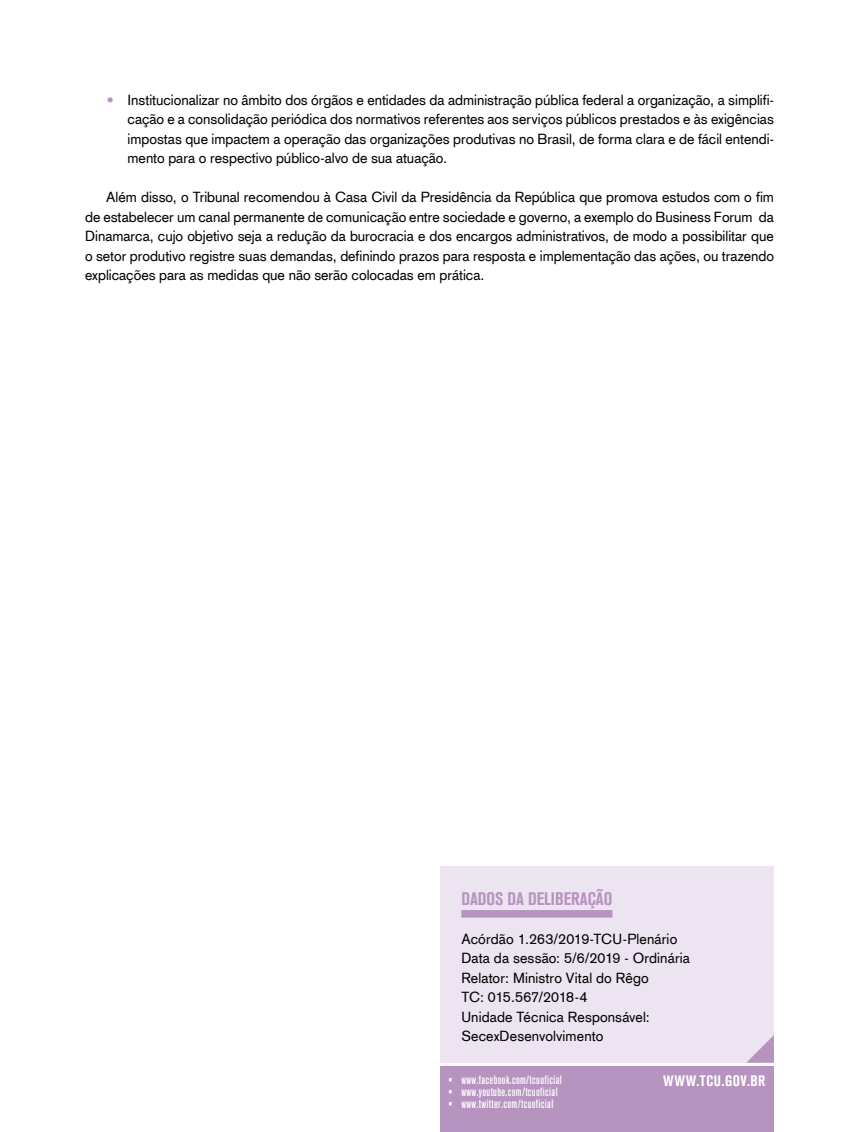
<style>
.page{position:relative;width:859px;height:1132px;background:#fff}
.page>*{position:absolute;margin:0;border:0;box-sizing:border-box;transform-origin:0 0}
.t1{font:700 condensed 18px "Akzidenz Grotesk BQ";color:#b793c0}
.t2{font:700 condensed 15px "Akzidenz Grotesk BQ";letter-spacing:.04em;color:#fff}
.t3{font:14.25px/19.5px "Akzidenz Grotesk";color:#000;text-align:justify}
.t4{font:12px "Akzidenz Grotesk BQ Md Cnd Alt";letter-spacing:.03em;color:#fff}
.s1{font-family:"Calibri";font-size:16.5px;color:#b793c0}
</style>
<div class="page">
<div style="left:440px;top:1066px;width:334px;height:65px;background:#b793c0"></div>
<div style="left:440px;top:865px;width:334px;height:197px;background:#ece4f0"></div>
<div style="left:461px;top:909px;width:151px;height:8px;background:#b793c0"></div>
<svg style="left:747px;top:1035px;width:27px;height:27px"></svg>
<p class="t3" style="left:128px;top:90px;width:648px;text-indent:-21px"><span class="s1">•</span> Institucionalizar no âmbito dos órgãos e entidades da administração pública federal a organização, a simplifi&shy;cação e a consolidação periódica dos normativos referentes aos serviços públicos prestados e às exigências impostas que impactem a operação das organizações produtivas no Brasil, de forma clara e de fácil entendi&shy;mento para o respectivo público-alvo de sua atuação.</p>
<p class="t3" style="left:85px;top:187px;width:690px;text-indent:21px">Além disso, o Tribunal recomendou à Casa Civil da Presidência da República que promova estudos com o fim de estabelecer um canal permanente de comunicação entre sociedade e governo, a exemplo do Business Forum da Dinamarca, cujo objetivo seja a redução da burocracia e dos encargos administrativos, de modo a possibilitar que o setor produtivo registre suas demandas, definindo prazos para resposta e implementação das ações, ou trazendo explicações para as medidas que não serão colocadas em prática.</p>
<p class="t1" style="left:461px;top:887px;width:153px">DADOS DA DELIBERAÇÃO</p>
<p class="t3" style="left:461px;top:928px;width:230px;text-align:left">Acórdão 1.263/2019-TCU-Plenário<br>Data da sessão: 5/6/2019 - Ordinária<br>Relator: Ministro Vital do Rêgo<br>TC: 015.567/2018-4<br>Unidade Técnica Responsável:<br>SecexDesenvolvimento</p>
<p class="t4" style="left:449px;top:1072px;width:115px">• www.facebook.com/tcuoficial</p>
<p class="t2" style="left:663px;top:1071px;width:104px">WWW.TCU.GOV.BR</p>
<p class="t4" style="left:449px;top:1084px;width:111px">• www.youtube.com/tcuoficial</p>
<p class="t4" style="left:449px;top:1096px;width:106px">• www.twitter.com/tcuoficial</p>
</div>
